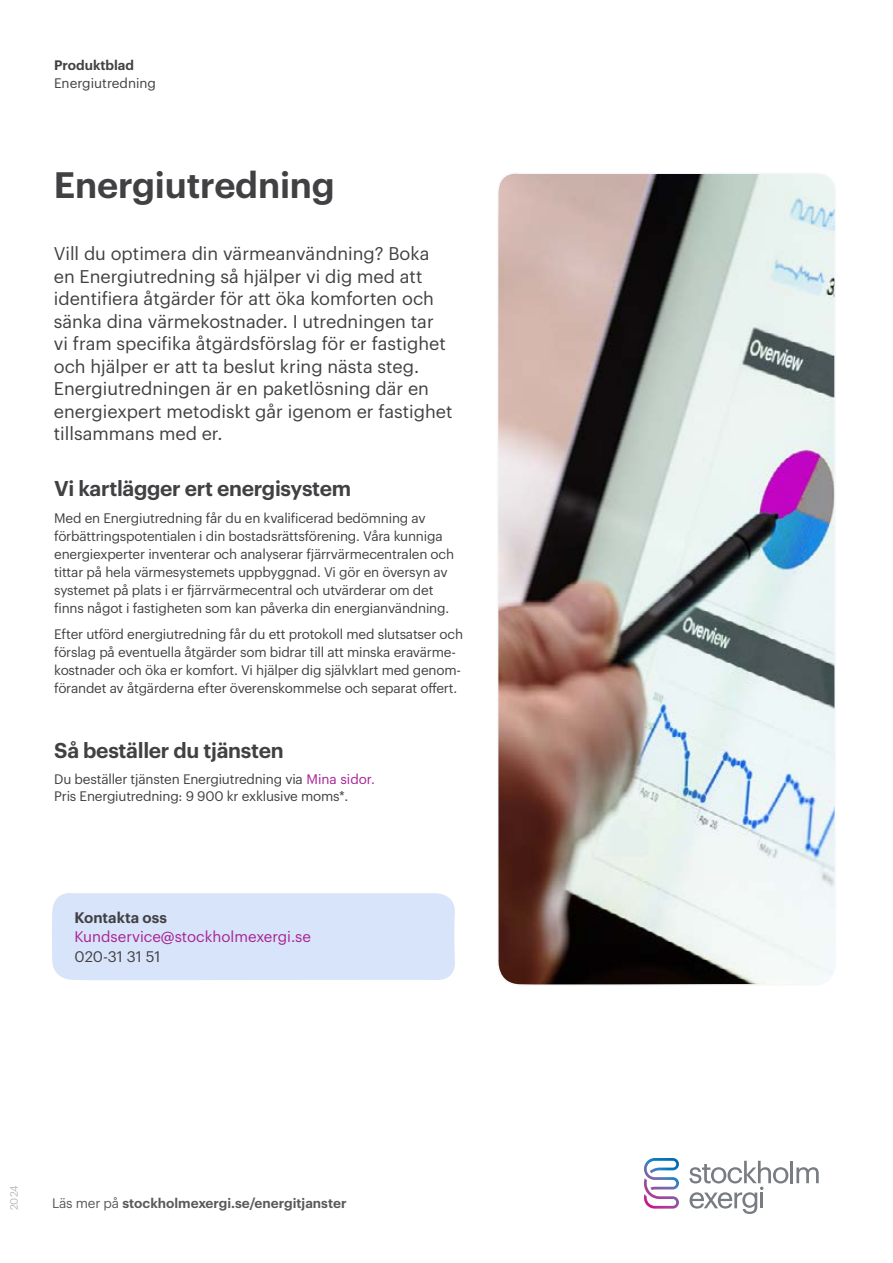
<style>
.page{position:relative;width:893px;height:1263px;background:#fff}
.page>*{position:absolute;margin:0;border:0;box-sizing:border-box;transform-origin:0 0}
.t1{font:600 36px "Graphik";letter-spacing:-.005em;color:#414042}
.t2{font:600 21px "Graphik";letter-spacing:-.015em;color:#414042}
.t3{font:18px/22.5px "Graphik";color:#414042}
.t4{font:15px "Graphik";color:#a82293}
.t5{font:600 15px "Graphik";color:#414042}
.t6{font:15px "Graphik";letter-spacing:-.005em;color:#414042}
.t7{font:13.5px/18px "Graphik";letter-spacing:-.015em;color:#414042}
.t8{font:600 13.5px "Graphik";color:#58595b}
.t9{font:600 13.5px "Graphik";color:#414042}
.t10{font:10.5px "Graphik";color:#b7b8ba}
.s1{color:#a82293}
.s2{font-weight:400}
</style>
<div class="page">
<svg style="left:796px;top:1167px;width:23px;height:16px"></svg>
<svg style="left:689px;top:1161px;width:99px;height:53px"></svg>
<hr style="left:791px;top:1161px;width:2px;height:22px;background:#797d82">
<svg style="left:644px;top:1158px;width:35px;height:50px"></svg>
<img style="left:497px;top:173px;width:339px;height:813px">
<div style="left:52px;top:893px;width:403px;height:87px;background:#d8e4fa"></div>
<p class="t9" style="left:54px;top:55px;width:82px">Produktblad</p>
<p class="t7" style="left:54px;top:73px;width:104px">Energiutredning</p>
<h1 class="t1" style="left:54px;top:158px;width:282px">Energiutredning</h1>
<p class="t3" style="left:54px;top:241px;width:400px">Vill du optimera din värmeanvändning? Boka en Energiutredning så hjälper vi dig med att identifiera åtgärder för att öka komforten och sänka dina värmekostnader. I utredningen tar<br>vi fram specifika åtgärdsförslag för er fastighet och hjälper er att ta beslut kring nästa steg.<br>Energiutredningen är en paketlösning där en energiexpert metodiskt går igenom er fastighet tillsammans med er.</p>
<h2 class="t2" style="left:54px;top:473px;width:299px">Vi kartlägger ert energisystem</h2>
<p class="t7" style="left:54px;top:508px;width:401px">Med en Energiutredning får du en kvalificerad bedömning av förbättringspotentialen i din bostadsrättsförening. Våra kunniga energiexperter inventerar och analyserar fjärrvärmecentralen och tittar på hela värmesystemets uppbyggnad. Vi gör en översyn av systemet på plats i er fjärrvärmecentral och utvärderar om det finns något i fastigheten som kan påverka din energianvändning.</p>
<p class="t7" style="left:54px;top:624px;width:410px">Efter utförd energiutredning får du ett protokoll med slutsatser och förslag på eventuella åtgärder som bidrar till att minska eravärme&shy;kostnader och öka er komfort. Vi hjälper dig självklart med genom&shy;förandet av åtgärderna efter överenskommelse och separat offert.</p>
<h2 class="t2" style="left:54px;top:734px;width:231px">Så beställer du tjänsten</h2>
<p class="t7" style="left:54px;top:769px;width:322px;line-height:17.2px">Du beställer tjänsten Energiutredning via <span class="s1">Mina sidor.<br></span>Pris Energiutredning: 9 900 kr exklusive moms*.</p>
<p class="t5" style="left:74px;top:906px;width:94px">Kontakta oss</p>
<p class="t4" style="left:74px;top:926px;width:238px">Kundservice@stockholmexergi.se</p>
<p class="t6" style="left:74px;top:945px;width:88px">020-31 31 51</p>
<p class="t10" style="left:6px;top:1210px;width:26px;rotate:-90deg">2024</p>
<p class="t8" style="left:52px;top:1193px;width:296px"><span class="s2">Läs mer på</span> stockholmexergi.se/energitjanster</p>
</div>
